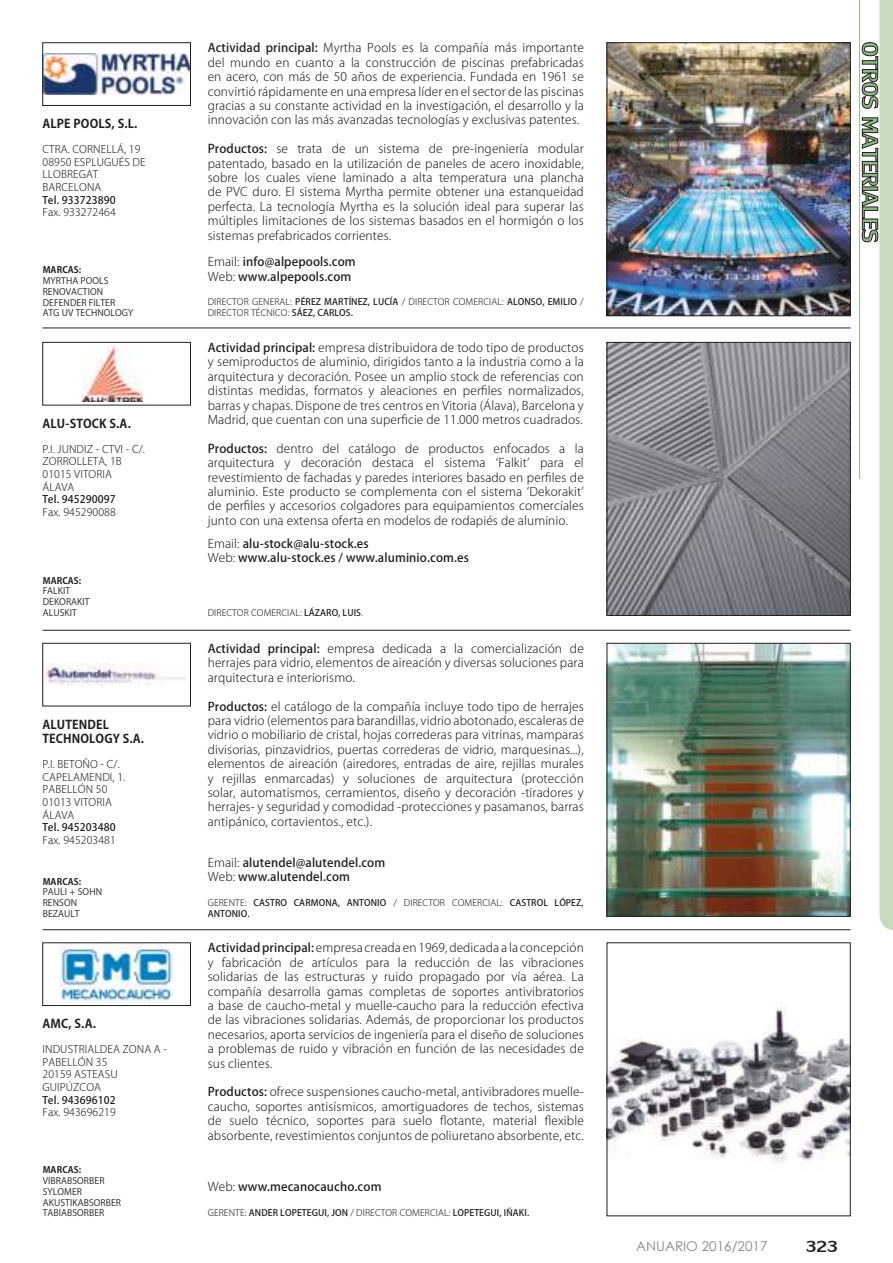
<style>
.page{position:relative;width:893px;height:1263px;background:#fff}
.page>*{position:absolute;margin:0;border:0;box-sizing:border-box;transform-origin:0 0}
.t1{font:24px "Lily UPC";color:#241f1f}
.t2{font:13.5px "Century Gothic";color:#80878d}
.t3{font:300 12px/14.4px "Koz Go Pro";letter-spacing:.01em;color:#241f1f;text-align:justify}
.t4{font:500 12px/14.4px "Koz Go Pro";letter-spacing:.01em;color:#241f1f}
.t5{font:700 12px/14.4px "Koz Go Pro";letter-spacing:.01em;color:#241f1f}
.t6{font:300 10.5px/12.6px "Koz Go Pro";letter-spacing:.01em;color:#241f1f}
.t7{font:500 10.5px "Koz Go Pro";letter-spacing:.01em;color:#241f1f}
.t8{font:9px/10.8px "Koz Go Pro";letter-spacing:.01em;color:#241f1f}
.t9{font:500 9px/10.5px "Koz Go Pro";letter-spacing:.01em;color:#241f1f}
.t10{font:300 9px/10.5px "Koz Go Pro";letter-spacing:.01em;color:#241f1f}
.t11{font:700 9px "Koz Go Pro";letter-spacing:.01em;color:#241f1f}
.s1{font-weight:500}
.s2{font-weight:300}
</style>
<div class="page">
<hr style="left:43px;top:328px;width:807px;height:1px;background:#241f1f">
<hr style="left:43px;top:630px;width:807px;height:1px;background:#241f1f">
<hr style="left:43px;top:929px;width:807px;height:1px;background:#241f1f">
<img style="left:609px;top:45px;width:239px;height:269px">
<div style="left:607px;top:43px;width:243px;height:273px;border:1px solid #241f1f"></div>
<img style="left:45px;top:54px;width:144px;height:40px">
<div style="left:43px;top:43px;width:148px;height:63px;border:1px solid #241f1f"></div>
<img style="left:609px;top:344px;width:239px;height:270px">
<div style="left:607px;top:342px;width:243px;height:274px;border:1px solid #241f1f"></div>
<img style="left:83px;top:347px;width:59px;height:55px">
<div style="left:43px;top:342px;width:148px;height:63px;border:1px solid #241f1f"></div>
<img style="left:609px;top:645px;width:239px;height:269px">
<div style="left:607px;top:643px;width:243px;height:273px;border:1px solid #241f1f"></div>
<img style="left:45px;top:664px;width:141px;height:22px">
<div style="left:43px;top:643px;width:148px;height:63px;border:1px solid #241f1f"></div>
<img style="left:609px;top:1006px;width:239px;height:156px">
<img style="left:61px;top:944px;width:111px;height:59px">
<div style="left:43px;top:942px;width:148px;height:64px;border:1px solid #241f1f"></div>
<svg style="left:862px;top:0;width:31px;height:930px"></svg>
<hr style="left:859px;top:0;width:1px;height:479px;background:#8cb788">
<p class="t5" style="left:43px;top:117px;width:96px">ALPE POOLS, S.L.</p>
<p class="t6" style="left:43px;top:143px;width:105px">CTRA. CORNELLÁ, 19<br>08950 ESPLUGUÉS DE<br>LLOBREGAT<br>BARCELONA</p>
<p class="t7" style="left:43px;top:193px;width:75px">Tel. 933723890</p>
<p class="t6" style="left:43px;top:206px;width:75px">Fax. 933272464</p>
<p class="t11" style="left:43px;top:264px;width:40px">MARCAS:</p>
<p class="t8" style="left:43px;top:275px;width:92px">MYRTHA POOLS<br>RENOVACTION<br>DEFENDER FILTER<br>ATG UV TECHNOLOGY</p>
<p class="t5" style="left:43px;top:417px;width:90px">ALU-STOCK S.A.</p>
<p class="t6" style="left:43px;top:443px;width:104px">P.I. JUNDIZ - CTVI - C/.<br>ZORROLLETA, 1B<br>01015 VITORIA<br>ÁLAVA</p>
<p class="t7" style="left:43px;top:493px;width:75px">Tel. 945290097</p>
<p class="t6" style="left:43px;top:506px;width:75px">Fax. 945290088</p>
<p class="t11" style="left:43px;top:574px;width:40px">MARCAS:</p>
<p class="t8" style="left:43px;top:586px;width:49px">FALKIT<br>DEKORAKIT<br>ALUSKIT</p>
<p class="t5" style="left:43px;top:718px;width:103px">ALUTENDEL<br>TECHNOLOGY S.A.</p>
<p class="t6" style="left:43px;top:758px;width:84px">P.I. BETOÑO - C/.<br>CAPELAMENDI, 1.<br>PABELLÓN 50<br>01013 VITORIA<br>ÁLAVA</p>
<p class="t7" style="left:43px;top:820px;width:75px">Tel. 945203480</p>
<p class="t6" style="left:43px;top:834px;width:75px">Fax. 945203481</p>
<p class="t11" style="left:43px;top:875px;width:40px">MARCAS:</p>
<p class="t8" style="left:43px;top:887px;width:61px">PAULI + SOHN<br>RENSON<br>BEZAULT</p>
<p class="t5" style="left:43px;top:1017px;width:55px">AMC, S.A.</p>
<p class="t6" style="left:43px;top:1043px;width:126px">INDUSTRIALDEA ZONA A -<br>PABELLÓN 35<br>20159 ASTEASU<br>GUIPÚZCOA</p>
<p class="t7" style="left:43px;top:1093px;width:75px">Tel. 943696102</p>
<p class="t6" style="left:43px;top:1106px;width:75px">Fax. 943696219</p>
<p class="t11" style="left:43px;top:1164px;width:40px">MARCAS:</p>
<p class="t8" style="left:43px;top:1175px;width:80px">VIBRABSORBER<br>SYLOMER<br>AKUSTIKABSORBER<br>TABIABSORBER</p>
<p class="t3" style="left:208px;top:41px;width:378px"><span class="s1">Actividad principal:</span> Myrtha Pools es la compañía más importante del mundo en cuanto a la construcción de piscinas prefabricadas en acero, con más de 50 años de experiencia. Fundada en 1961 se convirtió rápidamente en una empresa líder en el sector de las piscinas gracias a su constante actividad en la investigación, el desarrollo y la innovación con las más avanzadas tecnologías y exclusivas patentes.</p>
<p class="t3" style="left:208px;top:142px;width:378px"><span class="s1">Productos:</span> se trata de un sistema de pre-ingeniería modular patentado, basado en la utilización de paneles de acero inoxidable, sobre los cuales viene laminado a alta temperatura una plancha de PVC duro. El sistema Myrtha permite obtener una estanqueidad perfecta. La tecnología Myrtha es la solución ideal para superar las múltiples limitaciones de los sistemas basados en el hormigón o los sistemas prefabricados corrientes.</p>
<p class="t4" style="left:208px;top:255px;width:150px"><span class="s2">Email:</span> info@alpepools.com<br><span class="s2">Web:</span> www.alpepools.com</p>
<p class="t10" style="left:208px;top:297px;width:378px">DIRECTOR GENERAL: <span class="s1">PÉREZ MARTÍNEZ, LUCÍA</span> / DIRECTOR COMERCIAL: <span class="s1">ALONSO, EMILIO</span> /<br>DIRECTOR TÉCNICO: <span class="s1">SÁEZ, CARLOS.</span></p>
<p class="t3" style="left:208px;top:340px;width:378px"><span class="s1">Actividad principal:</span> empresa distribuidora de todo tipo de productos y semiproductos de aluminio, dirigidos tanto a la industria como a la arquitectura y decoración. Posee un amplio stock de referencias con distintas medidas, formatos y aleaciones en per昀椀les normalizados, barras y chapas. Dispone de tres centros en Vitoria (Álava), Barcelona y Madrid, que cuentan con una super昀椀cie de 11.000 metros cuadrados.</p>
<p class="t3" style="left:208px;top:441px;width:378px"><span class="s1">Productos:</span> dentro del catálogo de productos enfocados a la arquitectura y decoración destaca el sistema ‘Falkit’ para el revestimiento de fachadas y paredes interiores basado en per昀椀les de aluminio. Este producto se complementa con el sistema ‘Dekorakit’ de per昀椀les y accesorios colgadores para equipamientos comerciales junto con una extensa oferta en modelos de rodapiés de aluminio.</p>
<p class="t4" style="left:208px;top:536px;width:263px"><span class="s2">Email:</span> alu-stock@alu-stock.es<br><span class="s2">Web:</span> www.alu-stock.es / www.aluminio.com.es</p>
<p class="t10" style="left:208px;top:607px;width:157px">DIRECTOR COMERCIAL: <span class="s1">LÁZARO, LUIS</span>.</p>
<p class="t3" style="left:208px;top:641px;width:378px"><span class="s1">Actividad principal:</span> empresa dedicada a la comercialización de herrajes para vidrio, elementos de aireación y diversas soluciones para arquitectura e interiorismo.</p>
<p class="t3" style="left:208px;top:699px;width:378px"><span class="s1">Productos:</span> el catálogo de la compañía incluye todo tipo de herrajes para vidrio (elementos para barandillas, vidrio abotonado, escaleras de vidrio o mobiliario de cristal, hojas correderas para vitrinas, mamparas divisorias, pinzavidrios, puertas correderas de vidrio, marquesinas...), elementos de aireación (airedores, entradas de aire, rejillas murales y rejillas enmarcadas) y soluciones de arquitectura (protección solar, automatismos, cerramientos, diseño y decoración -tiradores y herrajes- y seguridad y comodidad -protecciones y pasamanos, barras antipánico, cortavientos., etc.).</p>
<p class="t4" style="left:208px;top:856px;width:179px"><span class="s2">Email:</span> alutendel@alutendel.com<br><span class="s2">Web:</span> www.alutendel.com</p>
<p class="t9" style="left:208px;top:898px;width:378px"><span class="s2">GERENTE:</span> CASTRO CARMONA, ANTONIO <span class="s2">/ DIRECTOR COMERCIAL:</span> CASTROL LÓPEZ,<br>ANTONIO.</p>
<p class="t3" style="left:208px;top:941px;width:378px"><span class="s1">Actividad principal:</span> empresa creada en 1969, dedicada a la concepción y fabricación de artículos para la reducción de las vibraciones solidarias de las estructuras y ruido propagado por vía aérea. La compañía desarrolla gamas completas de soportes antivibratorios a base de caucho-metal y muelle-caucho para la reducción efectiva de las vibraciones solidarias. Además, de proporcionar los productos necesarios, aporta servicios de ingeniería para el diseño de soluciones a problemas de ruido y vibración en función de las necesidades de sus clientes.</p>
<p class="t3" style="left:208px;top:1085px;width:378px"><span class="s1">Productos:</span> ofrece suspensiones caucho-metal, antivibradores muelle&shy;caucho, soportes antisísmicos, amortiguadores de techos, sistemas de suelo técnico, soportes para suelo 昀氀otante, material 昀氀exible absorbente, revestimientos conjuntos de poliuretano absorbente, etc.</p>
<p class="t4" style="left:208px;top:1180px;width:175px"><span class="s2">Web:</span> www.mecanocaucho.com</p>
<p class="t9" style="left:208px;top:1208px;width:323px"><span class="s2">GERENTE:</span> ANDER LOPETEGUI, JON <span class="s2">/ DIRECTOR COMERCIAL:</span> LOPETEGUI, IÑAKI.</p>
<p class="t2" style="left:636px;top:1241px;width:133px">ANUARIO 2016/2017</p>
<h1 class="t1" style="left:806px;top:1229px;width:34px">323</h1>
</div>
